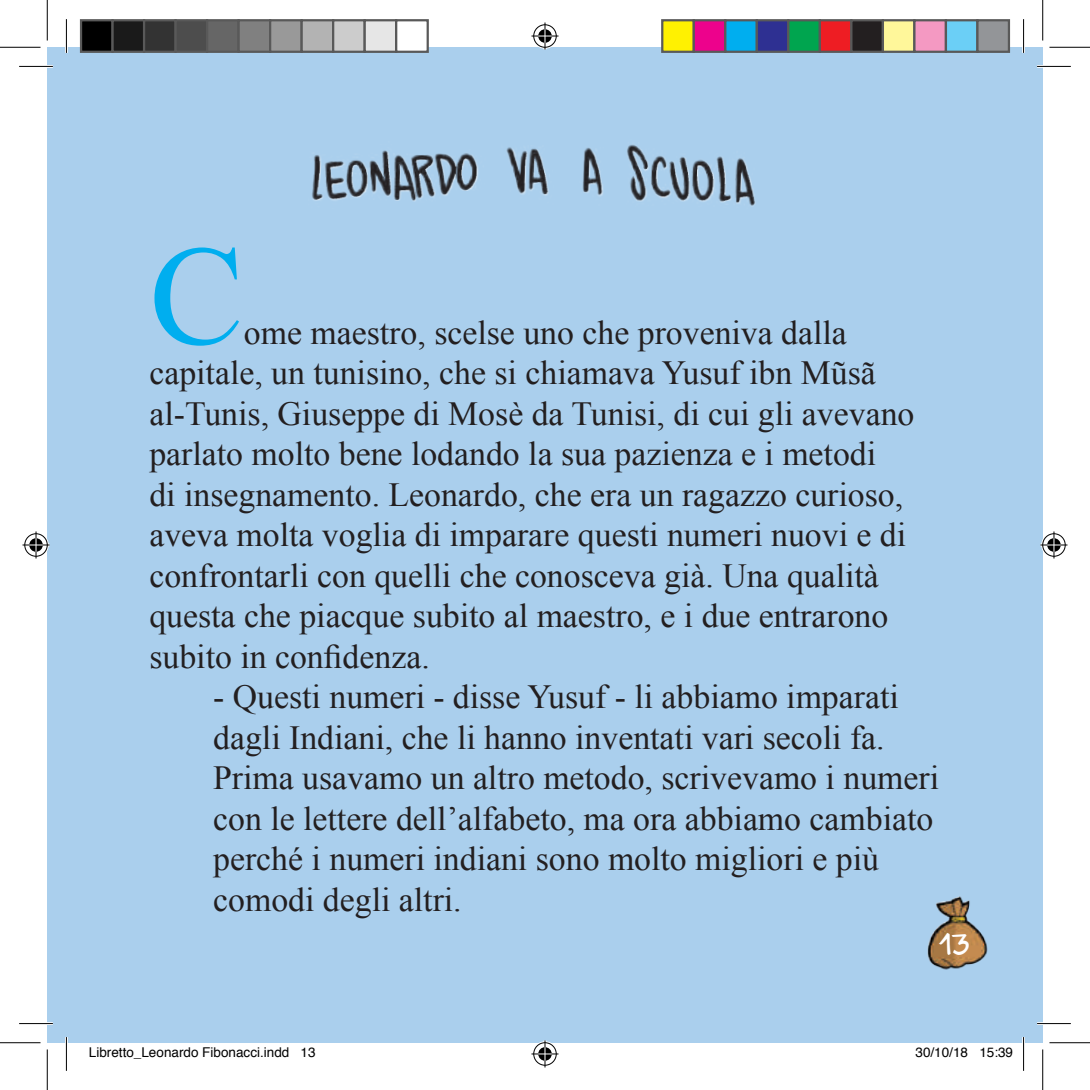
<style>
.page{position:relative;width:1090px;height:1090px;background:#fff}
.page>*{position:absolute;margin:0;border:0;box-sizing:border-box;transform-origin:0 0}
.t1{font:141.75px "Times New Roman";color:#00aeef}
.t2{font:33.75px/40.5px "Times New Roman";color:#231f20}
.t3{font:33.75px "Kleiner Flug";color:#fff}
.t4{font:13.5px "Helvetica";color:#000}
</style>
<div class="page">
<div style="left:47px;top:47px;width:995px;height:995px;background:#aacfed"></div>
<img style="left:927px;top:896px;width:61px;height:74px">
<img style="left:312px;top:144px;width:443px;height:62px">
<hr style="left:19px;top:65px;width:34px;height:3px;background:#fff">
<hr style="left:1037px;top:65px;width:33px;height:3px;background:#fff">
<hr style="left:19px;top:1022px;width:34px;height:2px;background:#fff">
<hr style="left:1037px;top:1022px;width:33px;height:2px;background:#fff">
<hr style="left:65px;top:19px;width:3px;height:34px;background:#fff">
<hr style="left:65px;top:1037px;width:3px;height:33px;background:#fff">
<hr style="left:1022px;top:19px;width:2px;height:34px;background:#fff">
<hr style="left:1022px;top:1037px;width:2px;height:33px;background:#fff">
<hr style="left:19px;top:66px;width:34px;height:1px;background:#000">
<hr style="left:1037px;top:66px;width:33px;height:1px;background:#000">
<hr style="left:19px;top:1023px;width:34px;height:1px;background:#000">
<hr style="left:1037px;top:1023px;width:33px;height:1px;background:#000">
<hr style="left:66px;top:19px;width:1px;height:34px;background:#000">
<hr style="left:66px;top:1037px;width:1px;height:33px;background:#000">
<hr style="left:1023px;top:19px;width:1px;height:34px;background:#000">
<hr style="left:1023px;top:1037px;width:1px;height:33px;background:#000">
<hr style="left:0;top:47px;width:40px;height:1px;background:#000">
<hr style="left:1049px;top:47px;width:40px;height:1px;background:#000">
<hr style="left:0;top:1042px;width:40px;height:1px;background:#000">
<hr style="left:1049px;top:1042px;width:40px;height:1px;background:#000">
<hr style="left:47px;top:0;width:1px;height:40px;background:#000">
<hr style="left:47px;top:1049px;width:1px;height:40px;background:#000">
<hr style="left:1042px;top:0;width:1px;height:40px;background:#000">
<hr style="left:1042px;top:1049px;width:1px;height:40px;background:#000">
<svg style="left:531px;top:23px;width:27px;height:27px"></svg>
<svg style="left:531px;top:1040px;width:27px;height:27px"></svg>
<svg style="left:23px;top:531px;width:27px;height:27px"></svg>
<svg style="left:1040px;top:531px;width:27px;height:27px"></svg>
<div style="left:81px;top:20px;width:32px;height:32px;background:#000"></div>
<div style="left:80px;top:19px;width:34px;height:34px;border:2px solid #595959"></div>
<div style="left:113px;top:20px;width:31px;height:32px;background:#1a1a1a"></div>
<div style="left:111px;top:19px;width:34px;height:34px;border:2px solid #595959"></div>
<div style="left:144px;top:20px;width:32px;height:32px;background:#333"></div>
<div style="left:143px;top:19px;width:34px;height:34px;border:2px solid #595959"></div>
<div style="left:176px;top:20px;width:31px;height:32px;background:#4d4d4d"></div>
<div style="left:174px;top:19px;width:34px;height:34px;border:2px solid #595959"></div>
<div style="left:207px;top:20px;width:32px;height:32px;background:#666"></div>
<div style="left:206px;top:19px;width:34px;height:34px;border:2px solid #595959"></div>
<div style="left:239px;top:20px;width:31px;height:32px;background:#808080"></div>
<div style="left:237px;top:19px;width:34px;height:34px;border:2px solid #595959"></div>
<div style="left:270px;top:20px;width:32px;height:32px;background:#999"></div>
<div style="left:269px;top:19px;width:34px;height:34px;border:2px solid #595959"></div>
<div style="left:302px;top:20px;width:31px;height:32px;background:#b3b3b3"></div>
<div style="left:300px;top:19px;width:34px;height:34px;border:2px solid #595959"></div>
<div style="left:333px;top:20px;width:32px;height:32px;background:#ccc"></div>
<div style="left:332px;top:19px;width:34px;height:34px;border:2px solid #595959"></div>
<div style="left:365px;top:20px;width:31px;height:32px;background:#e6e6e6"></div>
<div style="left:363px;top:19px;width:34px;height:34px;border:2px solid #595959"></div>
<div style="left:396px;top:20px;width:32px;height:32px;background:#fff"></div>
<div style="left:395px;top:19px;width:34px;height:34px;border:2px solid #595959"></div>
<div style="left:662px;top:20px;width:31px;height:32px;background:#fff101"></div>
<div style="left:661px;top:19px;width:34px;height:34px;border:2px solid #595959"></div>
<div style="left:693px;top:20px;width:32px;height:32px;background:#ed028c"></div>
<div style="left:692px;top:19px;width:34px;height:34px;border:2px solid #595959"></div>
<div style="left:725px;top:20px;width:31px;height:32px;background:#00aeef"></div>
<div style="left:724px;top:19px;width:34px;height:34px;border:2px solid #595959"></div>
<div style="left:756px;top:20px;width:32px;height:32px;background:#2e3092"></div>
<div style="left:755px;top:19px;width:34px;height:34px;border:2px solid #595959"></div>
<div style="left:788px;top:20px;width:31px;height:32px;background:#00a54f"></div>
<div style="left:787px;top:19px;width:34px;height:34px;border:2px solid #595959"></div>
<div style="left:819px;top:20px;width:32px;height:32px;background:#ee1d23"></div>
<div style="left:818px;top:19px;width:34px;height:34px;border:2px solid #595959"></div>
<div style="left:851px;top:20px;width:31px;height:32px;background:#231f20"></div>
<div style="left:850px;top:19px;width:34px;height:34px;border:2px solid #595959"></div>
<div style="left:882px;top:20px;width:32px;height:32px;background:#fff79a"></div>
<div style="left:881px;top:19px;width:34px;height:34px;border:2px solid #595959"></div>
<div style="left:914px;top:20px;width:31px;height:32px;background:#f499c2"></div>
<div style="left:913px;top:19px;width:34px;height:34px;border:2px solid #595959"></div>
<div style="left:945px;top:20px;width:32px;height:32px;background:#6bcff6"></div>
<div style="left:944px;top:19px;width:34px;height:34px;border:2px solid #595959"></div>
<div style="left:977px;top:20px;width:31px;height:32px;background:#939598"></div>
<div style="left:976px;top:19px;width:34px;height:34px;border:2px solid #595959"></div>
<h1 class="t1" style="left:149px;top:201px;width:96px">C</h1>
<p class="t2" style="left:149px;top:311px;width:766px;text-indent:95px">ome maestro, scelse uno che proveniva dalla capitale, un tunisino, che si chiamava Yusuf ibn Mũsã al-Tunis, Giuseppe di Mosè da Tunisi, di cui gli avevano parlato molto bene lodando la sua pazienza e i metodi<br>di insegnamento. Leonardo, che era un ragazzo curioso, aveva molta voglia di imparare questi numeri nuovi e di confrontarli con quelli che conosceva già. Una qualità questa che piacque subito al maestro, e i due entrarono subito in confidenza.</p>
<p class="t2" style="left:213px;top:676px;width:727px">- Questi numeri - disse Yusuf - li abbiamo imparati dagli Indiani, che li hanno inventati vari secoli fa.<br>Prima usavamo un altro metodo, scrivevamo i numeri con le lettere dell’alfabeto, ma ora abbiamo cambiato perché i numeri indiani sono molto migliori e più comodi degli altri.</p>
<p class="t3" style="left:939px;top:929px;width:32px">13</p>
<p class="t4" style="left:89px;top:1042px;width:228px">Libretto_Leonardo Fibonacci.indd 13</p>
<p class="t4" style="left:915px;top:1042px;width:99px">30/10/18 15:39</p>
</div>
